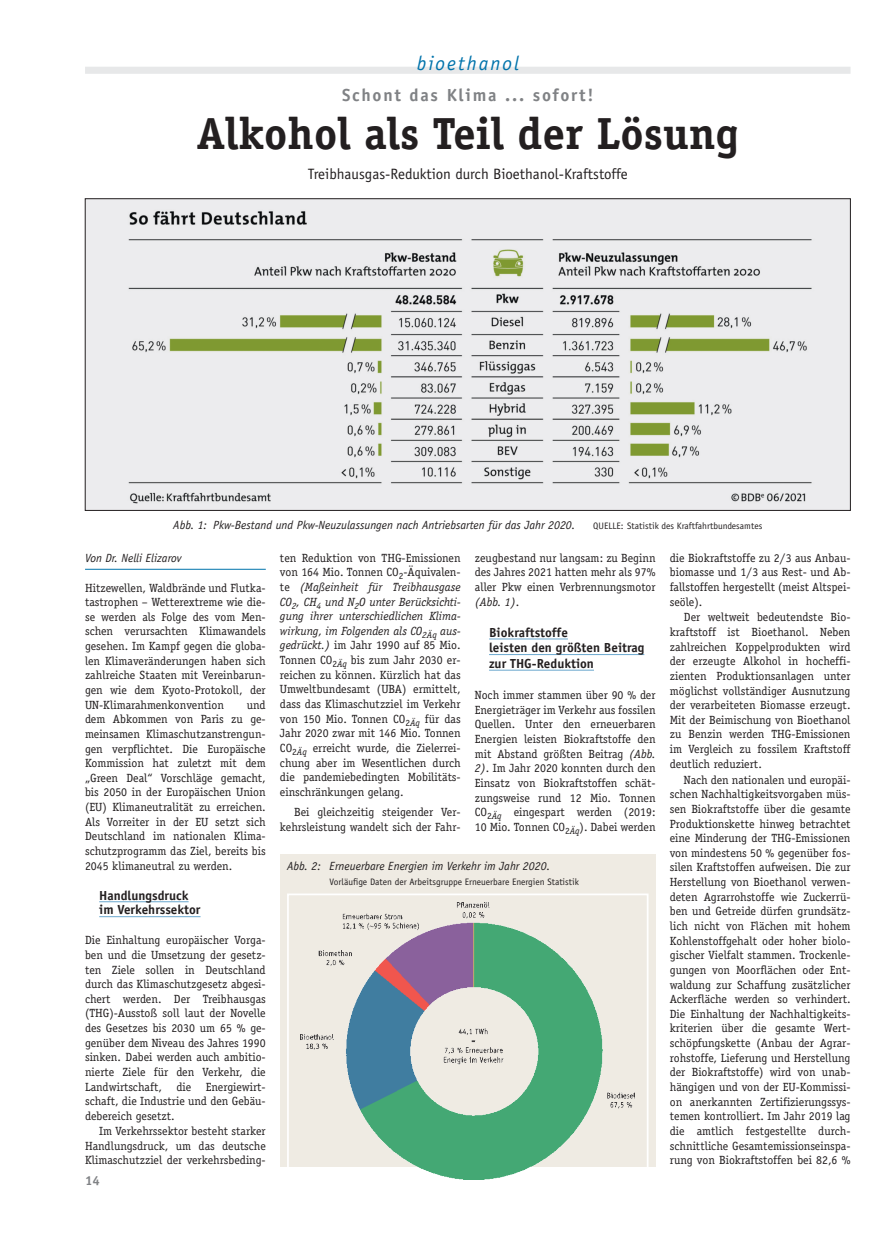
<style>
.page{position:relative;width:886px;height:1241px;background:#fff}
.page>*{position:absolute;margin:0;border:0;box-sizing:border-box;transform-origin:0 0}
.t1{font:700 45px "Officina Serif";color:#231f20}
.t2{font:italic 20px "Officina Sans";letter-spacing:.1em;color:#0073ab}
.t3{font:700 17.5px "Officina Sans";letter-spacing:.1em;color:#808285}
.t4{font:15px "Officina Sans";color:#231f20}
.t5{font:700 13.12px/15.6px "Officina Sans";color:#231f20}
.t6{font:700 13.12px "Officina Sans";color:#808285}
.t7{font:11.88px/14.6px "Officina Serif";color:#231f20;text-align:justify}
.t8{font:italic 11.88px "Officina Sans";color:#231f20}
.t9{font:9.38px "Officina Sans";color:#231f20}
.s1{font-style:italic}
</style>
<div class="page">
<div style="left:85px;top:67px;width:765px;height:7px;background:#e7e8e9"></div>
<hr style="left:85px;top:568px;width:181px;height:1px;background:#0073ab">
<hr style="left:99px;top:901px;width:90px;height:1px;background:#6aa7ce">
<hr style="left:99px;top:916px;width:102px;height:1px;background:#6aa7ce">
<hr style="left:489px;top:638px;width:79px;height:1px;background:#6aa7ce">
<hr style="left:489px;top:654px;width:155px;height:1px;background:#6aa7ce">
<hr style="left:489px;top:669px;width:105px;height:1px;background:#6aa7ce">
<img style="left:87px;top:200px;width:761px;height:308px">
<div style="left:280px;top:854px;width:376px;height:312px;background:#efebe3"></div>
<img style="left:300px;top:902px;width:335px;height:276px">
<div style="left:287px;top:893px;width:361px;height:294px;border:2px solid #fff"></div>
<h2 class="t2" style="left:417px;top:56px;width:103px">bioethanol</h2>
<h3 class="t3" style="left:342px;top:89px;width:253px">Schont das Klima ... sofort!</h3>
<h1 class="t1" style="left:197px;top:116px;width:544px">Alkohol als Teil der Lösung</h1>
<p class="t4" style="left:308px;top:168px;width:322px">Treibhausgas-Reduktion durch Bioethanol-Kraftstoffe</p>
<p class="t8" style="left:173px;top:520px;width:404px">Abb. 1: Pkw-Bestand und Pkw-Neuzulassungen nach Antriebsarten für das Jahr 2020.</p>
<p class="t9" style="left:593px;top:522px;width:171px">QUELLE: Statistik des Kraftfahrtbundesamtes</p>
<p class="t8" style="left:85px;top:553px;width:98px">Von Dr. Nelli Elizarov</p>
<p class="t7" style="left:85px;top:580px;width:182px">Hitzewellen, Waldbrände und Flutka&shy;tastrophen – Wetterextreme wie die&shy;se werden als Folge des vom Men&shy;schen verursachten Klimawandels gesehen. Im Kampf gegen die globa&shy;len Klimaveränderungen haben sich zahlreiche Staaten mit Vereinbarun&shy;gen wie dem Kyoto-Protokoll, der UN-Klimarahmenkonvention</p>
<p class="t7" style="left:85px;top:697px;width:182px;text-indent:162px">und dem Abkommen von Paris zu ge&shy;meinsamen Klimaschutzanstrengun&shy;gen verpflichtet. Die Europäische Kommission hat zuletzt mit dem „Green Deal“ Vorschläge gemacht, bis 2050 in der Europäischen Union (EU) Klimaneutralität zu erreichen.<br>Als Vorreiter in der EU setzt sich Deutschland im nationalen Klima&shy;schutzprogramm das Ziel, bereits bis 2045 klimaneutral zu werden.</p>
<p class="t5" style="left:99px;top:888px;width:103px;line-height:14.9px">Handlungsdruck im Verkehrssektor</p>
<p class="t7" style="left:85px;top:932px;width:182px">Die Einhaltung europäischer Vorga&shy;ben und die Umsetzung der gesetz&shy;ten Ziele sollen in Deutschland durch das Klimaschutzgesetz abgesi&shy;chert werden. Der Treibhausgas (THG)-Ausstoß soll laut der Novelle des Gesetzes bis 2030 um 65 % ge&shy;genüber dem Niveau des Jahres 1990 sinken. Dabei werden auch ambitio&shy;nierte Ziele für den Verkehr, die Landwirtschaft, die Energiewirt&shy;schaft, die Industrie und den Gebäu&shy;debereich gesetzt.</p>
<p class="t7" style="left:85px;top:1123px;width:182px;text-indent:14px">Im Verkehrssektor besteht starker Handlungsdruck, um das deutsche Klimaschutzziel der verkehrsbeding-</p>
<p class="t6" style="left:85px;top:1175px;width:16px">14</p>
<p class="t7" style="left:280px;top:550px;width:182px">ten Reduktion von THG-Emissionen von 164 Mio. Tonnen CO<sub>2</sub>-Äquivalen&shy;te <span class="s1">(Maßeinheit für Treibhausgase CO</span><sub>2</sub><span class="s1">, CH</span><sub>4</sub> <span class="s1">und N</span><sub>2</sub><span class="s1">O unter Berücksichti&shy;gung ihrer unterschiedlichen Klima&shy;wirkung, im Folgenden als CO</span><sub>2Äq</sub> <span class="s1">aus&shy;gedrückt.)</span> im Jahr 1990 auf 85 Mio.<br>Tonnen CO<sub>2</sub><sub>Äq</sub> bis zum Jahr 2030 er&shy;reichen zu können. Kürzlich hat das Umweltbundesamt (UBA) ermittelt, dass das Klimaschutzziel im Verkehr von 150 Mio. Tonnen CO<sub>2</sub><sub>Äq</sub> für das Jahr 2020 zwar mit 146 Mio. Tonnen CO<sub>2</sub><sub>Äq</sub> erreicht wurde, die Zielerrei&shy;chung aber im Wesentlichen durch die pandemiebedingten Mobilitäts&shy;einschränkungen gelang.</p>
<p class="t7" style="left:280px;top:804px;width:182px;text-align:right">Bei gleichzeitig steigender Ver&shy;kehrsleistung wandelt sich der Fahr-</p>
<p class="t7" style="left:475px;top:550px;width:182px">zeugbestand nur langsam: zu Beginn des Jahres 2021 hatten mehr als 97% aller Pkw einen Verbrennungsmotor <span class="s1">(Abb. 1)</span>.</p>
<p class="t5" style="left:489px;top:625px;width:157px">Biokraftstoffe<br>leisten den größten Beitrag zur THG-Reduktion</p>
<p class="t7" style="left:475px;top:687px;width:182px">Noch immer stammen über 90 % der Energieträger im Verkehr aus fossilen Quellen. Unter den erneuerbaren Energien leisten Biokraftstoffe den mit Abstand größten Beitrag <span class="s1">(Abb.<br>2)</span>. Im Jahr 2020 konnten durch den Einsatz von Biokraftstoffen schät&shy;zungsweise rund 12 Mio. Tonnen CO<sub>2</sub><sub>Äq</sub> eingespart werden (2019:<br>10 Mio. Tonnen CO<sub>2</sub><sub>Äq</sub>). Dabei werden</p>
<p class="t8" style="left:287px;top:861px;width:265px">Abb. 2: Erneuerbare Energien im Verkehr im Jahr 2020.</p>
<p class="t9" style="left:330px;top:878px;width:251px">Vorläufige Daten der Arbeitsgruppe Erneuerbare Energien Statistik</p>
<p class="t7" style="left:670px;top:550px;width:182px">die Biokraftstoffe zu 2/3 aus Anbau&shy;biomasse und 1/3 aus Rest- und Ab&shy;fallstoffen hergestellt (meist Altspei&shy;seöle).</p>
<p class="t7" style="left:670px;top:610px;width:182px;text-indent:14px">Der weltweit bedeutendste Bio&shy;kraftstoff ist Bioethanol. Neben zahlreichen Koppelprodukten wird der erzeugte Alkohol in hocheffi&shy;zienten Produktionsanlagen unter möglichst vollständiger Ausnutzung der verarbeiteten Biomasse erzeugt.<br>Mit der Beimischung von Bioethanol zu Benzin werden THG-Emissionen im Vergleich zu fossilem Kraftstoff deutlich reduziert.</p>
<p class="t7" style="left:670px;top:772px;width:182px;text-indent:14px">Nach den nationalen und europäi&shy;schen Nachhaltigkeitsvorgaben müs&shy;sen Biokraftstoffe über die gesamte Produktionskette hinweg betrachtet eine Minderung der THG-Emissionen von mindestens 50 % gegenüber fos&shy;silen Kraftstoffen aufweisen. Die zur Herstellung von Bioethanol verwen&shy;deten Agrarrohstoffe wie Zuckerrü&shy;ben und Getreide dürfen grundsätz&shy;lich nicht von Flächen mit hohem Kohlenstoffgehalt oder hoher biolo&shy;gischer Vielfalt stammen. Trockenle&shy;gungen von Moorflächen oder Ent&shy;waldung zur Schaffung zusätzlicher Ackerfläche werden so verhindert.<br>Die Einhaltung der Nachhaltigkeits&shy;kriterien über die gesamte Wert&shy;schöpfungskette (Anbau der Agrar&shy;rohstoffe, Lieferung und Herstellung der Biokraftstoffe) wird von unab&shy;hängigen und von der EU-Kommissi&shy;on anerkannten Zertifizierungssys&shy;temen kontrolliert. Im Jahr 2019 lag die amtlich festgestellte durch&shy;schnittliche Gesamtemissionseinspa&shy;rung von Biokraftstoffen bei 82,6 %</p>
</div>
